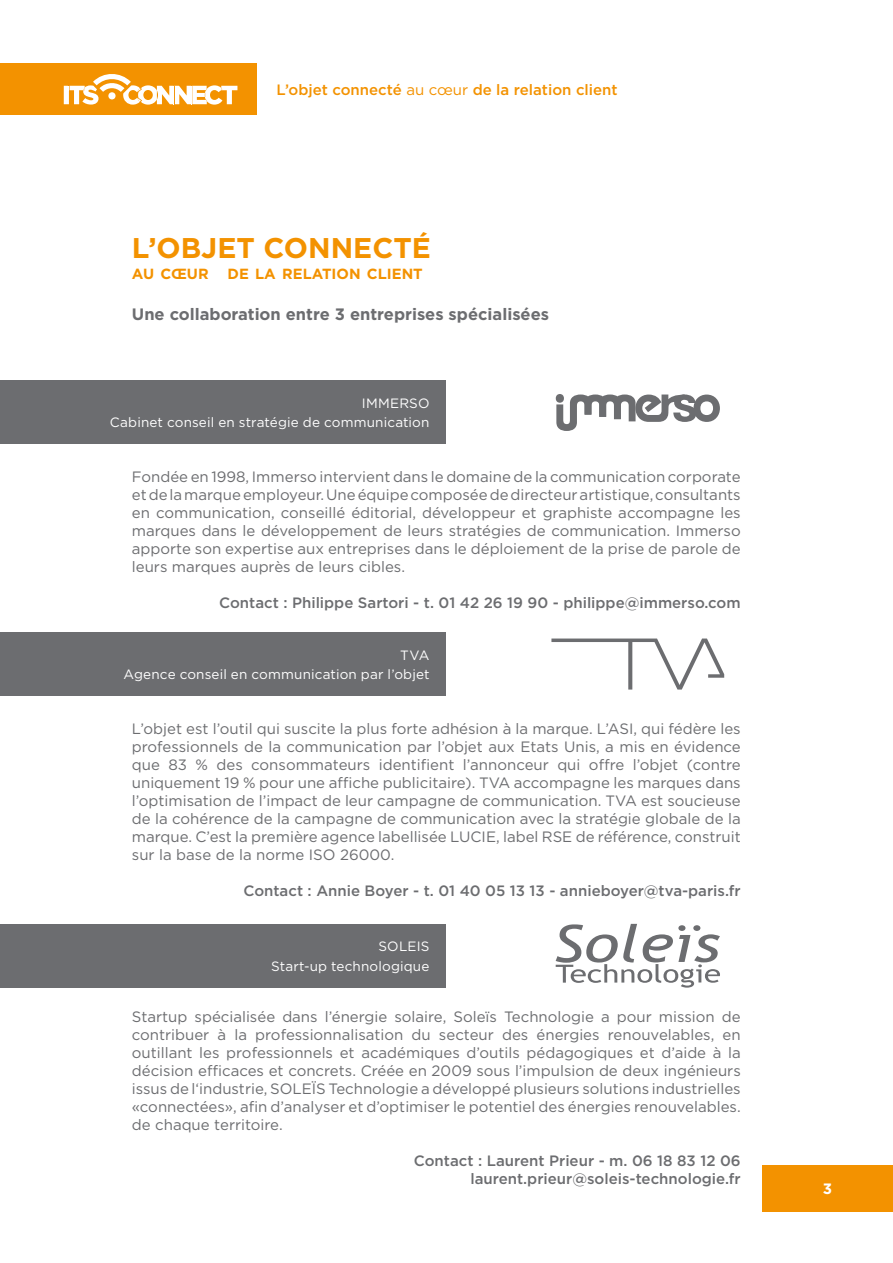
<style>
.page{position:relative;width:893px;height:1263px;background:#fff}
.page>*{position:absolute;margin:0;border:0;box-sizing:border-box;transform-origin:0 0}
.t1{font:700 28.5px "Gotham";color:#f39200}
.t2{font:700 16.5px "Gotham";color:#6c6d70}
.t3{font:15px/18px "Gotham";color:#6c6d70;text-align:justify}
.t4{font:500 15px/18px "Gotham";color:#6c6d70;text-align:right}
.t5{font:500 15px "Gotham";color:#f39200}
.t6{font:700 15px "Gotham";color:#fff}
.t7{font:700 14.7px "Gotham";color:#f39200}
.Labeur{font:13.5px "Gotham";letter-spacing:.01em;color:#fff}
.s1{font-weight:400}
</style>
<div class="page">
<div style="left:0;top:64px;width:257px;height:51px;background:#f39200"></div>
<svg style="left:64px;top:74px;width:173px;height:31px"></svg>
<div style="left:762px;top:1165px;width:131px;height:46px;background:#f39200"></div>
<div style="left:0;top:381px;width:446px;height:63px;background:#6c6d70"></div>
<div style="left:0;top:632px;width:446px;height:64px;background:#6c6d70"></div>
<div style="left:0;top:924px;width:446px;height:64px;background:#6c6d70"></div>
<svg style="left:556px;top:394px;width:164px;height:37px"></svg>
<svg style="left:551px;top:638px;width:173px;height:51px"></svg>
<svg style="left:556px;top:924px;width:164px;height:64px"></svg>
<p class="t5" style="left:276px;top:80px;width:343px">L’objet connecté <span class="s1">au cœur</span> de la relation client</p>
<p class="t1" style="left:132px;top:229px;width:301px">L’OBJET CONNECTÉ</p>
<p class="t7" style="left:132px;top:264px;width:292px">AU CŒUR DE LA RELATION CLIENT</p>
<p class="t2" style="left:132px;top:304px;width:419px">Une collaboration entre 3 entreprises spécialisées</p>
<p class="Labeur" style="left:362px;top:395px;width:69px">IMMERSO</p>
<p class="Labeur" style="left:110px;top:414px;width:321px">Cabinet conseil en stratégie de communication</p>
<p class="t3" style="left:132px;top:468px;width:610px">Fondée en 1998, Immerso intervient dans le domaine de la communication corporate et de la marque employeur. Une équipe composée de directeur artistique, consultants en communication, conseillé éditorial, développeur et graphiste accompagne les marques dans le développement de leurs stratégies de communication. Immerso apporte son expertise aux entreprises dans le déploiement de la prise de parole de leurs marques auprès de leurs cibles.</p>
<p class="t4" style="left:219px;top:594px;width:523px">Contact : Philippe Sartori - t. 01 42 26 19 90 - philippe@immerso.com</p>
<p class="Labeur" style="left:400px;top:646px;width:31px">TVA</p>
<p class="Labeur" style="left:124px;top:666px;width:307px">Agence conseil en communication par l’objet</p>
<p class="t3" style="left:132px;top:720px;width:610px">L’objet est l’outil qui suscite la plus forte adhésion à la marque. L’ASI, qui fédère les professionnels de la communication par l’objet aux Etats Unis, a mis en évidence que 83 % des consommateurs identifient l’annonceur qui offre l’objet (contre uniquement 19 % pour une affiche publicitaire). TVA accompagne les marques dans l’optimisation de l’impact de leur campagne de communication. TVA est soucieuse de la cohérence de la campagne de communication avec la stratégie globale de la marque. C’est la première agence labellisée LUCIE, label RSE de référence, construit sur la base de la norme ISO 26000.</p>
<p class="t4" style="left:243px;top:882px;width:499px">Contact : Annie Boyer - t. 01 40 05 13 13 - annieboyer@tva-paris.fr</p>
<p class="Labeur" style="left:379px;top:938px;width:52px">SOLEIS</p>
<p class="Labeur" style="left:271px;top:957px;width:160px">Start-up technologique</p>
<p class="t3" style="left:132px;top:1008px;width:610px">Startup spécialisée dans l’énergie solaire, Soleïs Technologie a pour mission de contribuer à la professionnalisation du secteur des énergies renouvelables, en outillant les professionnels et académiques d’outils pédagogiques et d’aide à la décision efficaces et concrets. Créée en 2009 sous l’impulsion de deux ingénieurs issus de l‘industrie, SOLEÏS Technologie a développé plusieurs solutions industrielles «connectées», afin d’analyser et d’optimiser le potentiel des énergies renouvelables. de chaque territoire.</p>
<p class="t4" style="left:414px;top:1152px;width:328px">Contact : Laurent Prieur - m. 06 18 83 12 06 laurent.prieur@soleis-technologie.fr</p>
<p class="t6" style="left:823px;top:1179px;width:11px">3</p>
</div>
